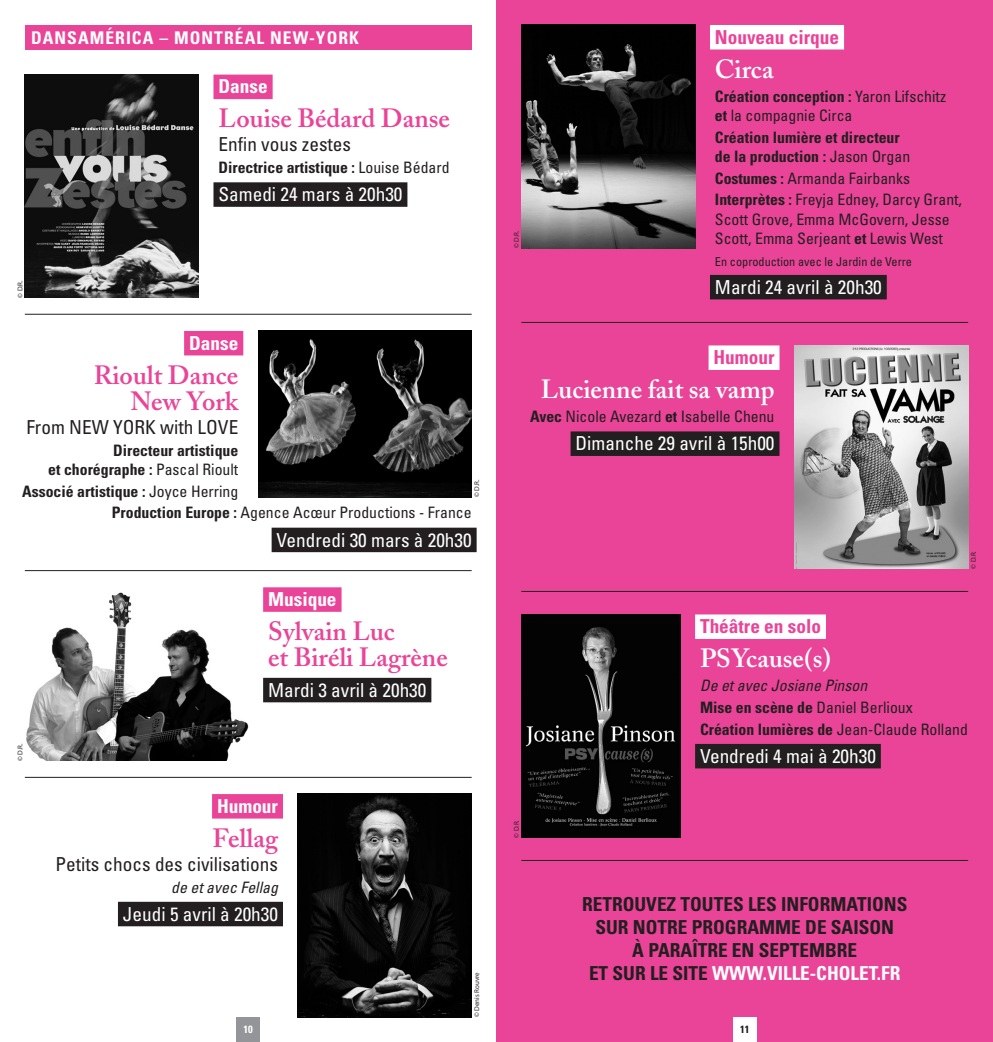
<style>
.page{position:relative;width:993px;height:1042px;background:#fff}
.page>*{position:absolute;margin:0;border:0;box-sizing:border-box;transform-origin:0 0}
.t1{font:600 26.25px/26.2px "Adobe Caslon";color:#ea4498}
.t2{font:600 26.25px "Adobe Caslon";color:#fff}
.t3{font:condensed 19.25px "Univers";color:#fff}
.t4{font:700 condensed 19.25px "Univers";color:#231f20}
.t5{font:condensed 19.25px "Univers";color:#231f20}
.t6{font:700 condensed 19.25px "Univers";color:#fff}
.t7{font:700 condensed 19.25px "Univers";color:#ea4498}
.t8{font:700 condensed 17.5px "Univers";letter-spacing:.06em;color:#fff}
.t9{font:condensed 15.75px/21.7px "Univers";color:#231f20}
.t10{font:700 condensed 15.75px/19.2px "Univers";color:#231f20;text-align:right}
.t11{font:italic condensed 15.75px "Univers";color:#231f20}
.t12{font:condensed 12.25px "Univers";color:#231f20}
.t13{font:700 condensed 10.5px "Univers";color:#fff}
.t14{font:700 condensed 10.5px "Univers";color:#231f20}
.t15{font:7px "Myriad Pro";color:#231f20}
.s1{font-weight:400}
.s2{font-weight:700}
.s3{font-style:italic}
.s4{color:#231f20}
</style>
<div class="page">
<div style="left:496px;top:0;width:496px;height:1042px;background:#ea4498"></div>
<div style="left:213px;top:75px;width:59px;height:24px;background:#ea4498"></div>
<div style="left:213px;top:182px;width:194px;height:25px;background:#231f20"></div>
<div style="left:263px;top:587px;width:78px;height:25px;background:#ea4498"></div>
<div style="left:263px;top:678px;width:168px;height:24px;background:#231f20"></div>
<div style="left:184px;top:331px;width:59px;height:24px;background:#ea4498"></div>
<div style="left:271px;top:528px;width:205px;height:24px;background:#231f20"></div>
<div style="left:212px;top:794px;width:71px;height:24px;background:#ea4498"></div>
<div style="left:118px;top:902px;width:165px;height:24px;background:#231f20"></div>
<div style="left:237px;top:1017px;width:23px;height:25px;background:#939598"></div>
<div style="left:709px;top:25px;width:134px;height:24px;background:#fff"></div>
<div style="left:709px;top:275px;width:177px;height:24px;background:#231f20"></div>
<div style="left:694px;top:614px;width:131px;height:25px;background:#fff"></div>
<div style="left:694px;top:744px;width:186px;height:24px;background:#231f20"></div>
<div style="left:708px;top:345px;width:71px;height:25px;background:#fff"></div>
<div style="left:570px;top:431px;width:209px;height:25px;background:#231f20"></div>
<div style="left:733px;top:1017px;width:23px;height:25px;background:#fff"></div>
<img style="left:25px;top:74px;width:173px;height:224px">
<img style="left:26px;top:592px;width:222px;height:169px">
<img style="left:258px;top:331px;width:213px;height:166px">
<img style="left:298px;top:794px;width:173px;height:223px">
<div style="left:25px;top:25px;width:446px;height:25px;background:#ea4498"></div>
<img style="left:521px;top:25px;width:173px;height:223px">
<img style="left:521px;top:614px;width:159px;height:223px">
<img style="left:794px;top:345px;width:173px;height:223px">
<hr style="left:25px;top:314px;width:446px;height:1px;background:#231f20">
<hr style="left:25px;top:777px;width:446px;height:1px;background:#231f20">
<hr style="left:25px;top:570px;width:446px;height:1px;background:#231f20">
<hr style="left:521px;top:322px;width:446px;height:1px;background:#231f20">
<hr style="left:521px;top:591px;width:446px;height:1px;background:#231f20">
<hr style="left:521px;top:860px;width:446px;height:1px;background:#231f20">
<p class="t8" style="left:31px;top:27px;width:50px">Dansam</p>
<p class="t8" style="left:105px;top:27px;width:255px">éricA – Montréal New-York</p>
<p class="t15" style="left:16px;top:298px;width:19px;rotate:-90deg">© D.R.</p>
<p class="t6" style="left:218px;top:75px;width:51px">Danse</p>
<h1 class="t1" style="left:218px;top:105px;width:233px">Louise Bédard Danse</h1>
<p class="t5" style="left:218px;top:132px;width:134px">Enfin vous zestes</p>
<p class="t10" style="left:218px;top:158px;width:232px">Directrice artistique : <span class="s1">Louise Bédard</span></p>
<p class="t3" style="left:218px;top:182px;width:185px">Samedi 24 mars à 20h30</p>
<p class="t6" style="left:189px;top:331px;width:51px">Danse</p>
<h1 class="t1" style="left:94px;top:362px;width:146px;text-align:right">Rioult Dance<br>New York</h1>
<p class="t5" style="left:26px;top:415px;width:182px">From NEW YOR K with LOVE</p>
<p class="t10" style="left:48px;top:440px;width:191px">Directeur artistique<br>et chorégraphe : <span class="s1">Pascal Rioult</span></p>
<p class="t9" style="left:112px;top:480px;width:361px;text-indent:-90px"><span class="s2">Associé artistique :</span> Joyce H erring<br><span class="s2">Production Europe :</span> Agence Acœur Productions - France</p>
<p class="t3" style="left:276px;top:527px;width:196px">Vendredi 30 mars à 20h30</p>
<p class="t15" style="left:472px;top:497px;width:19px;rotate:-90deg">© D.R.</p>
<p class="t15" style="left:16px;top:761px;width:19px;rotate:-90deg">© D.R.</p>
<p class="t6" style="left:268px;top:587px;width:70px">Musique</p>
<h1 class="t1" style="left:268px;top:618px;width:181px">Sylvain Luc<br>et Biréli Lagrène</h1>
<p class="t3" style="left:268px;top:677px;width:160px">M ardi 3 avril à 20h30</p>
<p class="t6" style="left:217px;top:794px;width:62px">Humour</p>
<h1 class="t1" style="left:212px;top:825px;width:67px">Fellag</h1>
<p class="t5" style="left:55px;top:852px;width:224px">Petits chocs des civilisations</p>
<p class="t11" style="left:171px;top:877px;width:108px">de et avec Fellag</p>
<p class="t3" style="left:123px;top:901px;width:156px">Jeudi 5 avril à 20h30</p>
<p class="t13" style="left:243px;top:1022px;width:11px">10</p>
<p class="t15" style="left:472px;top:1017px;width:46px;rotate:-90deg">© Denis Rouvre</p>
<p class="t15" style="left:512px;top:248px;width:19px;rotate:-90deg">© D.R.</p>
<p class="t7" style="left:714px;top:25px;width:126px">Nouveau cirque</p>
<h1 class="t2" style="left:714px;top:53px;width:60px">Circa</h1>
<p class="t9" style="left:714px;top:86px;width:232px;line-height:19.2px"><span class="s2">Création conception :</span> Yaron Lifschitz <span class="s2">et</span> la compagnie Circa</p>
<p class="t10" style="left:714px;top:127px;width:197px;text-align:left">Création lumière et directeur de la production : <span class="s1">Jason O rgan</span></p>
<p class="t9" style="left:714px;top:167px;width:248px"><span class="s2">Costumes :</span> Armanda Fairbanks<br><span class="s2">Interprètes :</span> Freyja Edney, D arcy Grant,</p>
<p class="t9" style="left:714px;top:209px;width:236px;line-height:19.2px">Scott Grove, Emma M cGovern, Jesse<br>Scott, Emma Serjeant <span class="s2">et</span> Lewis West</p>
<p class="t12" style="left:714px;top:254px;width:198px">En coproduction avec le Jardin de Verre</p>
<p class="t3" style="left:714px;top:275px;width:168px">M ardi 24 avril à 20h30</p>
<p class="t7" style="left:713px;top:346px;width:62px">Humour</p>
<h1 class="t2" style="left:540px;top:373px;width:235px">Lucienne fait sa vamp</h1>
<p class="t9" style="left:530px;top:405px;width:246px"><span class="s2">Avec</span> Nicole Avezard <span class="s2">et</span> Isabelle Chenu</p>
<p class="t3" style="left:575px;top:431px;width:200px">Dimanche 29 avril à 15h00</p>
<p class="t15" style="left:512px;top:837px;width:19px;rotate:-90deg">© D.R.</p>
<p class="t15" style="left:968px;top:568px;width:19px;rotate:-90deg">© D.R.</p>
<p class="t7" style="left:699px;top:615px;width:122px">Théâtre en solo</p>
<h1 class="t2" style="left:699px;top:642px;width:132px">PSYcause(s)</h1>
<p class="t9" style="left:699px;top:674px;width:269px"><span class="s3">De et avec Josiane Pinson<br></span><span class="s2">Mise en scène de</span> Daniel Berlioux<br><span class="s2">Création lumières de</span> Jean-Claude Rolland</p>
<p class="t3" style="left:699px;top:744px;width:177px">Vendredi 4 mai à 20h30</p>
<p class="t4" style="left:582px;top:892px;width:261px">Retrouvez to utes les informat</p>
<p class="t4" style="left:866px;top:892px;width:40px">ions</p>
<p class="t4" style="left:595px;top:915px;width:168px">sur notre programm</p>
<p class="t4" style="left:791px;top:915px;width:104px">e de saison</p>
<p class="t4" style="left:632px;top:938px;width:226px">à paraître en septembre</p>
<p class="t6" style="left:588px;top:961px;width:239px"><span class="s4">et sur le site</span> www.ville-chol</p>
<p class="t6" style="left:858px;top:961px;width:43px">et.fr</p>
<p class="t14" style="left:739px;top:1022px;width:11px">11</p>
</div>
